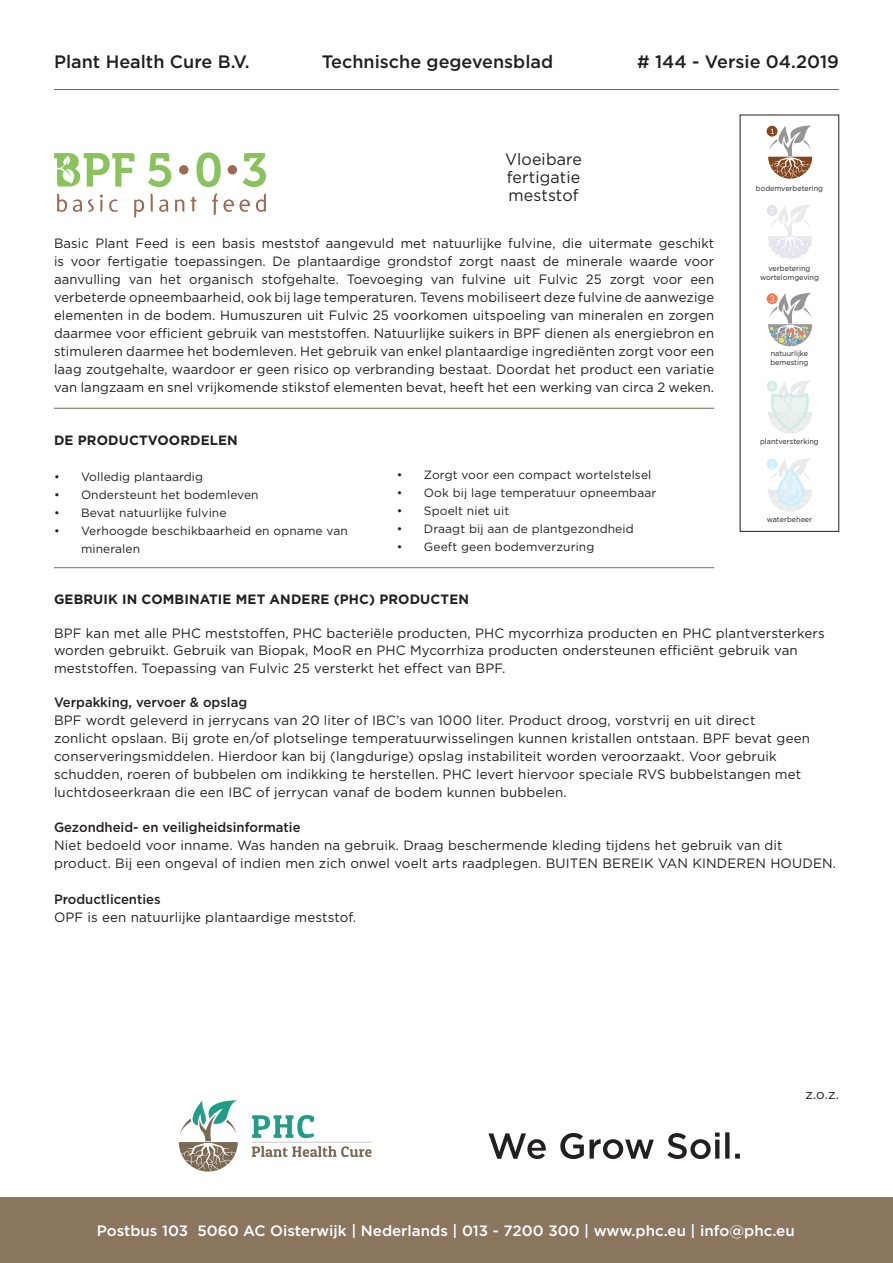
<style>
.page{position:relative;width:893px;height:1263px;background:#fff}
.page>*{position:absolute;margin:0;border:0;box-sizing:border-box;transform-origin:0 0}
.t1{font:500 18px "Gotham";color:#231f20}
.t2{font:16.5px "Gotham";letter-spacing:.01em;color:#231f20}
.t3{font:500 15px "Gotham";color:#fff}
.t4{font:13.5px/18px "Gotham";letter-spacing:.01em;color:#231f20}
.t5{font:500 13.5px "Gotham";color:#231f20}
.t6{font:700 13.5px "Gotham";letter-spacing:.01em;color:#231f20}
.t7{font:12px/18px "Gotham";letter-spacing:.01em;color:#231f20}
.t8{font:9.3px "Raleway";color:#fff}
.t9{font:7.5px "Gotham";color:#231f20}
</style>
<div class="page">
<hr style="left:54px;top:89px;width:785px;height:1px;background:#7c6954">
<div style="left:0;top:1197px;width:893px;height:66px;background:#8a765f"></div>
<svg style="left:252px;top:1115px;width:120px;height:42px"></svg>
<svg style="left:179px;top:1100px;width:59px;height:71px"></svg>
<svg style="left:488px;top:1132px;width:252px;height:27px"></svg>
<hr style="left:54px;top:567px;width:660px;height:1px;background:#7c6954">
<hr style="left:54px;top:408px;width:660px;height:1px;background:#7c6954">
<svg style="left:768px;top:125px;width:44px;height:54px"></svg>
<svg style="left:767px;top:205px;width:45px;height:54px"></svg>
<svg style="left:768px;top:293px;width:44px;height:53px"></svg>
<svg style="left:767px;top:380px;width:45px;height:54px"></svg>
<div style="left:767px;top:459px;width:10px;height:10px;background:#cdeffb;border-radius:50%"></div>
<svg style="left:768px;top:458px;width:44px;height:54px"></svg>
<div style="left:179px;top:165px;width:9px;height:9px;background:#9c6a53;border-radius:50%"></div>
<div style="left:228px;top:165px;width:9px;height:9px;background:#9c6a53;border-radius:50%"></div>
<svg style="left:148px;top:153px;width:23px;height:34px"></svg>
<svg style="left:196px;top:152px;width:25px;height:35px"></svg>
<svg style="left:243px;top:153px;width:23px;height:34px"></svg>
<svg style="left:54px;top:153px;width:81px;height:34px"></svg>
<svg style="left:57px;top:193px;width:209px;height:24px"></svg>
<p class="t1" style="left:54px;top:50px;width:197px">Plant Health Cure B.V.</p>
<p class="t1" style="left:322px;top:50px;width:233px">Technische gegevensblad</p>
<p class="t1" style="left:637px;top:50px;width:203px"># 144 - Versie 04.2019</p>
<p class="t2" style="left:505px;top:148px;width:78px">Vloeibare</p>
<p class="t2" style="left:507px;top:166px;width:75px">fertigatie</p>
<p class="t2" style="left:508px;top:184px;width:72px">meststof</p>
<p class="t4" style="left:54px;top:234px;width:662px;text-align:justify">Basic Plant Feed is een basis meststof aangevuld met natuurlijke fulvine, die uitermate geschikt is voor fertigatie toepassingen. De plantaardige grondstof zorgt naast de minerale waarde voor aanvulling van het organisch stofgehalte. Toevoeging van fulvine uit Fulvic 25 zorgt voor een verbeterde opneembaarheid, ook bij lage temperaturen. Tevens mobiliseert deze fulvine de aanwezige elementen in de bodem. Humuszuren uit Fulvic 25 voorkomen uitspoeling van mineralen en zorgen daarmee voor efficient gebruik van meststoffen. Natuurlijke suikers in BPF dienen als energiebron en stimuleren daarmee het bodemleven. Het gebruik van enkel plantaardige ingrediënten zorgt voor een laag zoutgehalte, waardoor er geen risico op verbranding bestaat. Doordat het product een variatie van langzaam en snel vrijkomende stikstof elementen bevat, heeft het een werking van circa 2 weken.</p>
<p class="t6" style="left:54px;top:431px;width:185px">DE PRODUCTVOORDELEN</p>
<p class="t7" style="left:54px;top:467px;width:151px">• Volledig plantaardig</p>
<p class="t7" style="left:54px;top:485px;width:206px">• Ondersteunt het bodemleven</p>
<p class="t7" style="left:54px;top:503px;width:174px">• Bevat natuurlijke fulvine</p>
<p class="t7" style="left:81px;top:521px;width:268px;text-indent:-27px">• Verhoogde beschikbaarheid en opname van mineralen</p>
<p class="t7" style="left:397px;top:466px;width:256px">• Zorgt voor een compact wortelstelsel</p>
<p class="t7" style="left:397px;top:484px;width:261px">• Ook bij lage temperatuur opneembaar</p>
<p class="t7" style="left:397px;top:502px;width:114px">• Spoelt niet uit</p>
<p class="t7" style="left:397px;top:520px;width:238px">• Draagt bij aan de plantgezondheid</p>
<p class="t7" style="left:397px;top:538px;width:199px">• Geeft geen bodemverzuring</p>
<p class="t9" style="left:756px;top:184px;width:69px">bodemverbetering</p>
<p class="t9" style="left:769px;top:263px;width:43px">verbetering</p>
<p class="t9" style="left:760px;top:272px;width:60px">wortelomgeving</p>
<p class="t9" style="left:771px;top:349px;width:39px">natuurlijke</p>
<p class="t9" style="left:770px;top:358px;width:40px">bemesting</p>
<p class="t8" style="left:769px;top:380px;width:7px">4</p>
<p class="t9" style="left:760px;top:437px;width:60px">plantversterking</p>
<p class="t9" style="left:767px;top:514px;width:47px">waterbeheer</p>
<p class="t6" style="left:54px;top:590px;width:416px">GEBRUIK IN COMBINATIE MET ANDERE (PHC) PRODUCTEN</p>
<p class="t4" style="left:54px;top:624px;width:772px;line-height:17.4px">BPF kan met alle PHC meststoffen, PHC bacteriële producten, PHC mycorrhiza producten en PHC plantversterkers worden gebruikt. Gebruik van Biopak, MooR en PHC Mycorrhiza producten ondersteunen efficiënt gebruik van meststoffen. Toepassing van Fulvic 25 versterkt het effect van BPF.</p>
<p class="t5" style="left:54px;top:693px;width:195px">Verpakking, vervoer &amp; opslag</p>
<p class="t4" style="left:54px;top:711px;width:757px">BPF wordt geleverd in jerrycans van 20 liter of IBC’s van 1000 liter. Product droog, vorstvrij en uit direct zonlicht opslaan. Bij grote en/of plotselinge temperatuurwisselingen kunnen kristallen ontstaan. BPF bevat geen conserveringsmiddelen. Hierdoor kan bij (langdurige) opslag instabiliteit worden veroorzaakt. Voor gebruik schudden, roeren of bubbelen om indikking te herstellen. PHC levert hiervoor speciale RVS bubbelstangen met luchtdoseerkraan die een IBC of jerrycan vanaf de bodem kunnen bubbelen.</p>
<p class="t5" style="left:54px;top:818px;width:248px">Gezondheid- en veiligheidsinformatie</p>
<p class="t4" style="left:54px;top:835px;width:783px">Niet bedoeld voor inname. Was handen na gebruik. Draag beschermende kleding tijdens het gebruik van dit product. Bij een ongeval of indien men zich onwel voelt arts raadplegen. BUITEN BEREIK VAN KINDEREN HOUDEN.</p>
<p class="t5" style="left:54px;top:890px;width:108px">Productlicenties</p>
<p class="t4" style="left:54px;top:907px;width:304px">OPF is een natuurlijke plantaardige meststof.</p>
<p class="t4" style="left:805px;top:1085px;width:35px">z.o.z.</p>
<p class="t3" style="left:97px;top:1221px;width:699px">Postbus 103 5060 AC Oisterwijk | Nederlands | 013 - 7200 300 | www.phc.eu | info@phc.eu</p>
</div>
